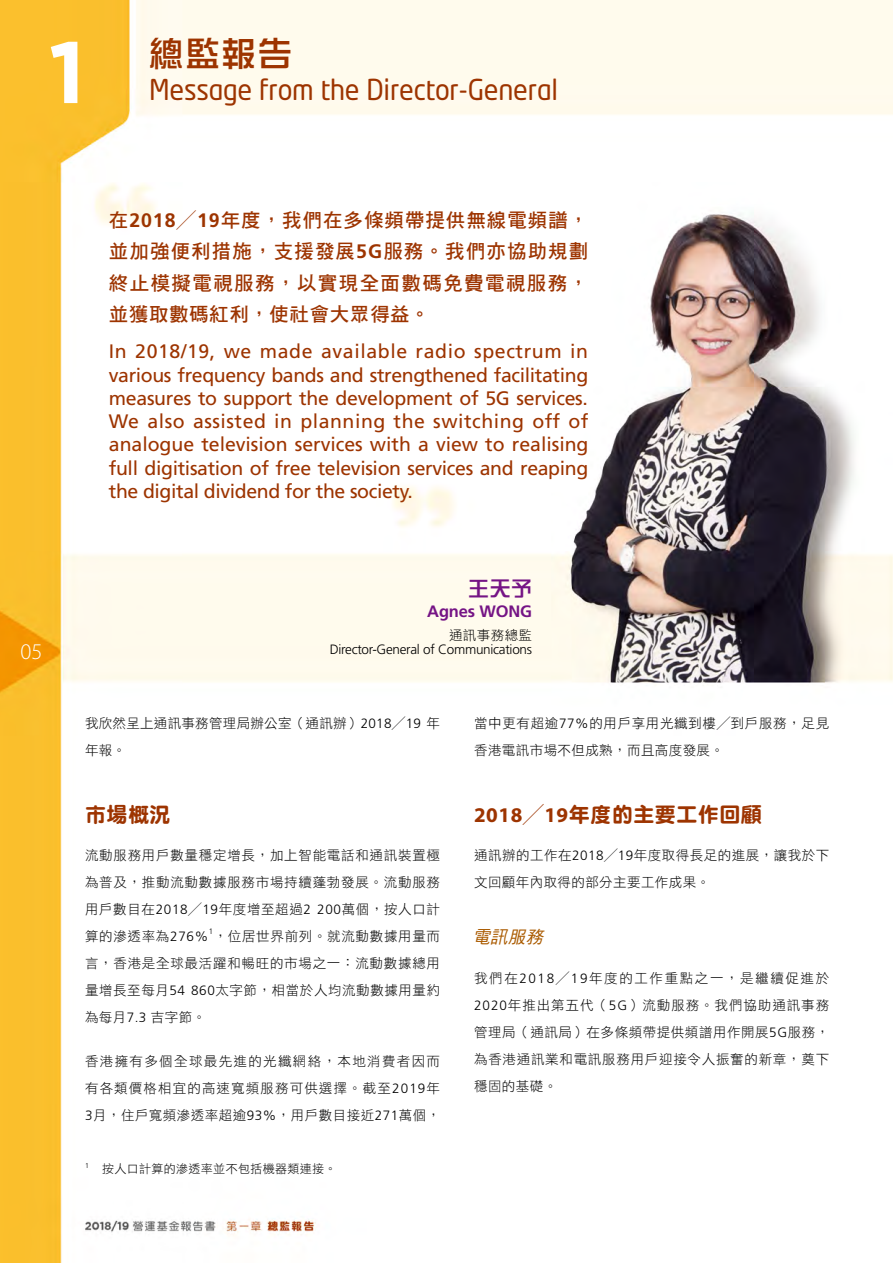
<style>
.page{position:relative;width:893px;height:1263px;background:#fff}
.page>*{position:absolute;margin:0;border:0;box-sizing:border-box;transform-origin:0 0}
.t1{font:700 87px "Gotham";color:#fff}
.t2{font:34.5px "DF Zong Yi HK W5";color:#9d3400}
.t3{font:28.5px "Neo Tech";letter-spacing:-.01em;color:#9d3400;scale:.95 1}
.t4{font:300 22.5px "Myriad Pro";color:#fff}
.t5{font:21px "DF Yuan HK W9";letter-spacing:.025em;color:#9d3400}
.t6{font:21px "DF Zong Yi HK W5";color:#751485}
.t7{font:19.5px/23.2px "Frutiger";letter-spacing:-.02em;color:#9d3400;text-align:justify}
.t8{font:19.5px/31.5px "DF Hei HK W7";letter-spacing:.055em;color:#9d3400;text-align:justify}
.t9{font:italic 17.25px "DF Hei HK W5";color:#aa5b00}
.t10{font:700 16.5px "Frutiger";letter-spacing:-.01em;color:#751485}
.t11{font:13.5px/27px "DF Hei HK W3";letter-spacing:.045em;color:#000;text-align:justify}
.t12{font:300 13.5px "Frutiger";letter-spacing:-.02em;color:#000}
.t13{font:13.5px/27px "DF Hei HK W3";letter-spacing:.02em;color:#000}
.t14{font:12px "DF Hei HK W3";letter-spacing:.03em;color:#000}
.t15{font:300 7.8px "Frutiger";color:#000}
.t16{font:300 7.05px "Frutiger";color:#000}
.s1{font-family:"Frutiger";font-weight:700}
.s2{font-family:"Frutiger";font-weight:300}
.s3{font-family:"Myriad Pro";font-weight:700}
</style>
<div class="page">
<img style="left:0;top:0;width:893px;height:1263px">
<img style="left:571px;top:204px;width:254px;height:478px">
<h1 class="t1" style="left:49px;top:22px;width:38px">1</h1>
<h2 class="t2" style="left:149px;top:35px;width:145px">總監報告</h2>
<h3 class="t3" style="left:149px;top:75px;width:432px">Message from the Director-General</h3>
<h3 class="t4" style="left:21px;top:639px;width:23px">05</h3>
<h3 class="t8" style="left:109px;top:204px;width:481px">在<span class="s1">2018</span>╱<span class="s1">19</span>年度，我們在多條頻帶提供無線電頻譜，並加強便利措施，支援發展<span class="s1">5G</span>服務。我們亦協助規劃終止模擬電視服務，以實現全面數碼免費電視服務，並獲取數碼紅利，使社會大眾得益。</h3>
<p class="t7" style="left:109px;top:340px;width:481px">In 2018/19, we made available radio spectrum in various frequency bands and strengthened facilitating measures to support the development of 5G services.<br>We also assisted in planning the switching off of analogue television services with a view to realising full digitisation of free television services and reaping the digital dividend for the society.</p>
<h3 class="t6" style="left:468px;top:577px;width:65px">王天予</h3>
<p class="t11" style="left:449px;top:621px;width:85px">通訊事務總監</p>
<p class="t10" style="left:427px;top:601px;width:106px">Agnes WONG</p>
<p class="t12" style="left:330px;top:642px;width:204px">Director-General of Communications</p>
<p class="t13" style="left:85px;top:709px;width:357px">我欣然呈上通訊事務管理局辦公室（通訊辦）<span class="s2">2018</span>╱<span class="s2">19</span> 年年報。</p>
<h3 class="t5" style="left:85px;top:803px;width:87px">市場概況</h3>
<p class="t11" style="left:85px;top:841px;width:357px">流動服務用戶數量穩定增長，加上智能電話和通訊裝置極為普及，推動流動數據服務市場持續蓬勃發展。流動服務用戶數目在<span class="s2">2018</span>╱<span class="s2">19</span>年度增至超過<span class="s2">2 200</span>萬個，按人口計算的滲透率為<span class="s2">276%</span> ，位居世界前列。就流動數據用量而</p>
<p class="t15" style="left:209px;top:927px;width:6px">1</p>
<p class="t11" style="left:85px;top:949px;width:357px">言，香港是全球最活躍和暢旺的市場之一：流動數據總用量增長至每月<span class="s2">54 860</span>太字節，相當於人均流動數據用量約為每月<span class="s2">7.3</span> 吉字節。</p>
<p class="t11" style="left:85px;top:1047px;width:357px">香港擁有多個全球最先進的光纖網絡，本地消費者因而有各類價格相宜的高速寬頻服務可供選擇。截至<span class="s2">2019</span>年<span class="s2">3</span>月，住戶寬頻滲透率超逾<span class="s2">93%</span>，用戶數目接近<span class="s2">271</span>萬個，</p>
<p class="t16" style="left:85px;top:1161px;width:5px">1</p>
<p class="t14" style="left:102px;top:1162px;width:236px">按人口計算的滲透率並不包括機器類連接。</p>
<p class="t11" style="left:474px;top:709px;width:357px">當中更有超逾<span class="s2">77%</span>的用戶享用光纖到樓╱到戶服務，足見香港電訊市場不但成熟，而且高度發展。</p>
<h3 class="t5" style="left:474px;top:803px;width:289px"><span class="s3">2018</span>╱<span class="s3">19</span>年度的主要工作回顧</h3>
<p class="t11" style="left:474px;top:841px;width:357px">通訊辦的工作在<span class="s2">2018</span>╱<span class="s2">19</span>年度取得長足的進展，讓我於下文回顧年內取得的部分主要工作成果。</p>
<p class="t9" style="left:473px;top:927px;width:76px">電訊服務</p>
<p class="t11" style="left:474px;top:965px;width:357px">我們在<span class="s2">2018</span>╱<span class="s2">19</span>年度的工作重點之一，是繼續促進於<span class="s2">2020</span>年推出第五代（<span class="s2">5G</span>）流動服務。我們協助通訊事務管理局（通訊局）在多條頻帶提供頻譜用作開展<span class="s2">5G</span>服務，為香港通訊業和電訊服務用戶迎接令人振奮的新章，奠下穩固的基礎。</p>
</div>
